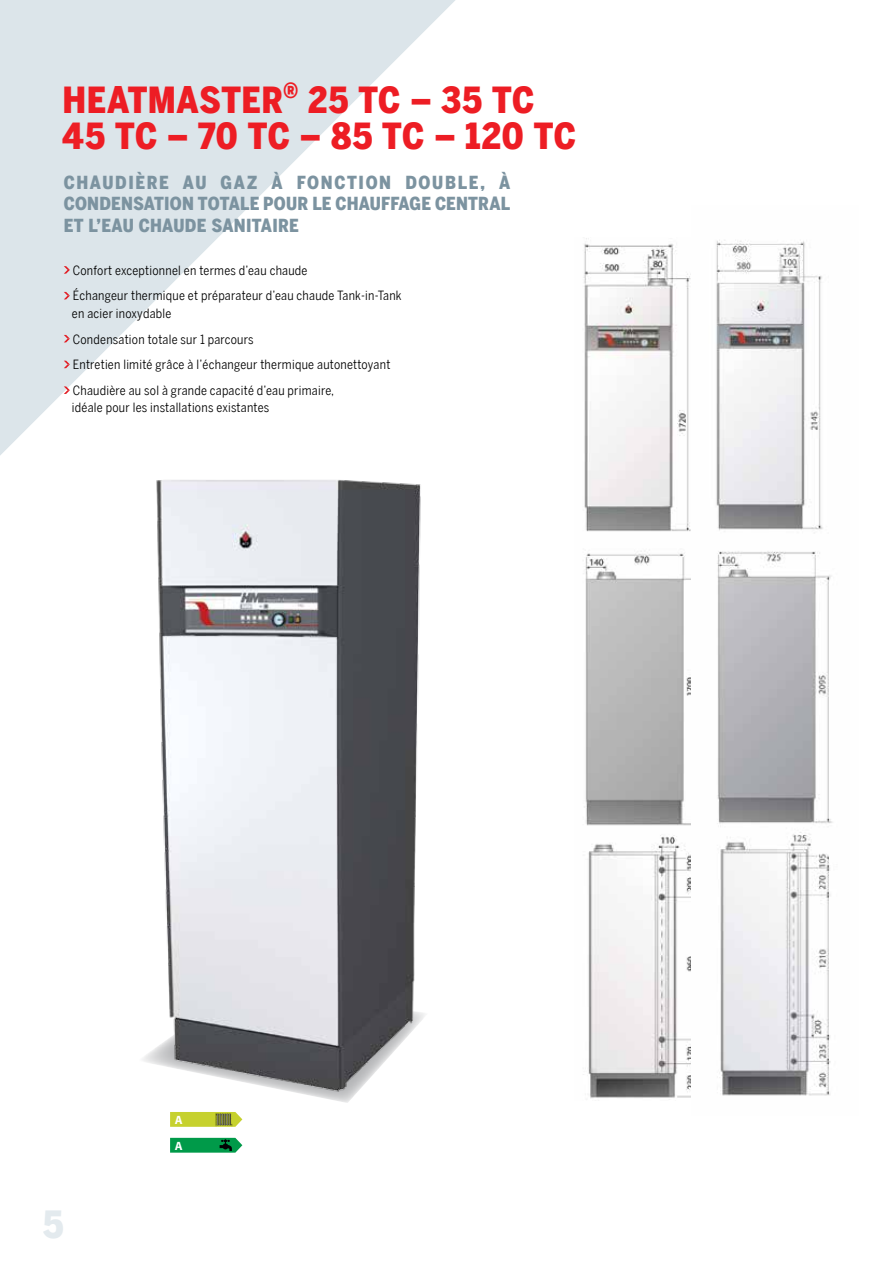
<style>
.page{position:relative;width:893px;height:1263px;background:#fff}
.page>*{position:absolute;margin:0;border:0;box-sizing:border-box;transform-origin:0 0}
.t1{font:900 37.5px "Benton Sans Cond";color:#e3eaee}
.t2{font:900 36px/36px "Benton Sans Cond";letter-spacing:.015em;color:#ed1d24}
.t3{font:900 18px/21.6px "Benton Sans Cond";letter-spacing:.01em;color:#7c93a0;text-align:justify}
.t4{font:12.75px/25.8px "Benton Sans Cond";letter-spacing:.02em;color:#000}
.t5{font:700 12px/25.8px "Myriad Pro";color:#fff}
</style>
<div class="page">
<svg style="left:0;top:0;width:455px;height:455px;fill:#dce5ea"></svg>
<svg style="left:64px;top:266px;width:6px;height:8px"></svg>
<svg style="left:64px;top:292px;width:6px;height:7px"></svg>
<svg style="left:64px;top:335px;width:6px;height:7px"></svg>
<svg style="left:64px;top:361px;width:6px;height:7px"></svg>
<svg style="left:64px;top:386px;width:6px;height:8px"></svg>
<img style="left:130px;top:438px;width:312px;height:665px">
<img style="left:583px;top:238px;width:108px;height:860px">
<img style="left:716px;top:240px;width:117px;height:856px">
<svg style="left:170px;top:1112px;width:72px;height:15px"></svg>
<img style="left:215px;top:1113px;width:18px;height:13px">
<svg style="left:170px;top:1138px;width:72px;height:15px"></svg>
<h2 class="t2" style="left:62px;top:82px;width:515px">HEATMASTER<sup>®</sup> 25 TC – 35 TC<br>45 TC – 70 TC – 85 TC – 120 TC</h2>
<h3 class="t3" style="left:64px;top:171px;width:448px">CHAUDIÈRE AU GAZ À FONCTION DOUBLE, À CONDENSATION TOTALE POUR LE CHAUFFAGE CENTRAL ET L’EAU CHAUDE SANITAIRE</h3>
<p class="t4" style="left:73px;top:257px;width:330px">Confort exceptionnel en termes d’eau chaude<br>Échangeur thermique et préparateur d’eau chaude Tank-in-Tank</p>
<p class="t4" style="left:72px;top:300px;width:320px">en acier inoxydable<br>Condensation totale sur 1 parcours<br>Entretien limité grâce à l’échangeur thermique autonettoyant Chaudière au sol à grande capacité d’eau primaire,</p>
<p class="t4" style="left:72px;top:395px;width:199px">idéale pour les installations existantes</p>
<h1 class="t1" style="left:43px;top:1202px;width:22px">5</h1>
<p class="t5" style="left:175px;top:1106px;width:9px">A<br>A</p>
</div>
